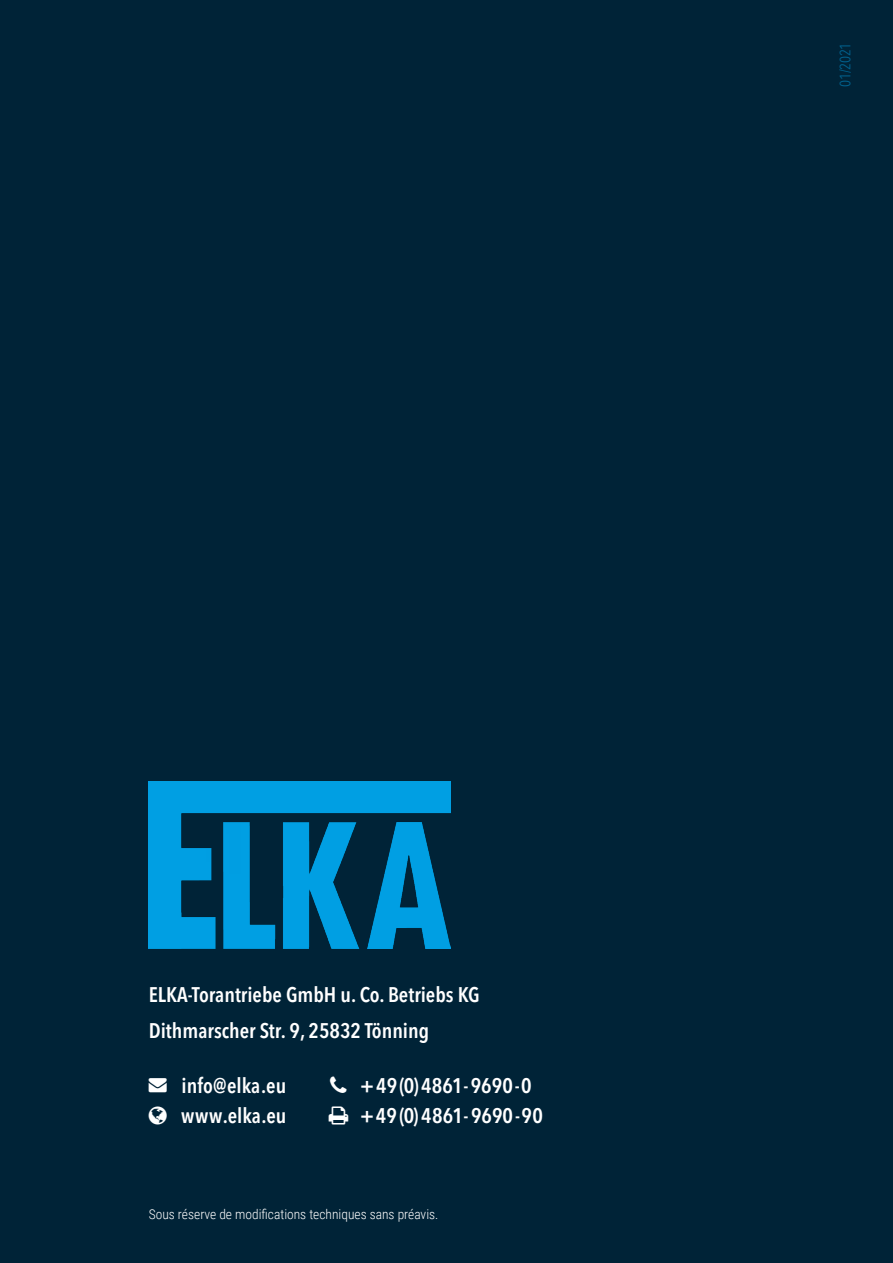
<style>
.page{position:relative;width:893px;height:1263px;background:#002337}
.page>*{position:absolute;margin:0;border:0;box-sizing:border-box;transform-origin:0 0}
.t1{font:600 condensed 21px/36px "Avenir Next LT Pro";color:#fff}
.t2{font:condensed 15px "Avenir Next LT Pro";letter-spacing:-.02em;color:#009fe3}
.t3{font:300 13.5px "Roboto Condensed";color:#fff}
</style>
<div class="page">
<img style="left:149px;top:782px;width:302px;height:167px">
<p class="t2" style="left:836px;top:87px;width:46px;rotate:-90deg">01/2021</p>
<p class="t1" style="left:149px;top:976px;width:332px">ELKA-Torantriebe GmbH u. Co. Betriebs KG<br>Dithmarscher Str. 9, 25832 Tönning</p>
<p class="t1" style="left:149px;top:1067px;width:139px">→ info@elka.eu</p>
<p class="t1" style="left:360px;top:1067px;width:173px">+49(0)4861-9690-0</p>
<p class="t1" style="left:181px;top:1097px;width:107px">www.elka.eu</p>
<p class="t1" style="left:360px;top:1097px;width:184px">+49(0)4861-9690-90</p>
<p class="t3" style="left:149px;top:1205px;width:291px">Sous réserve de modifications techniques sans préavis.</p>
</div>
